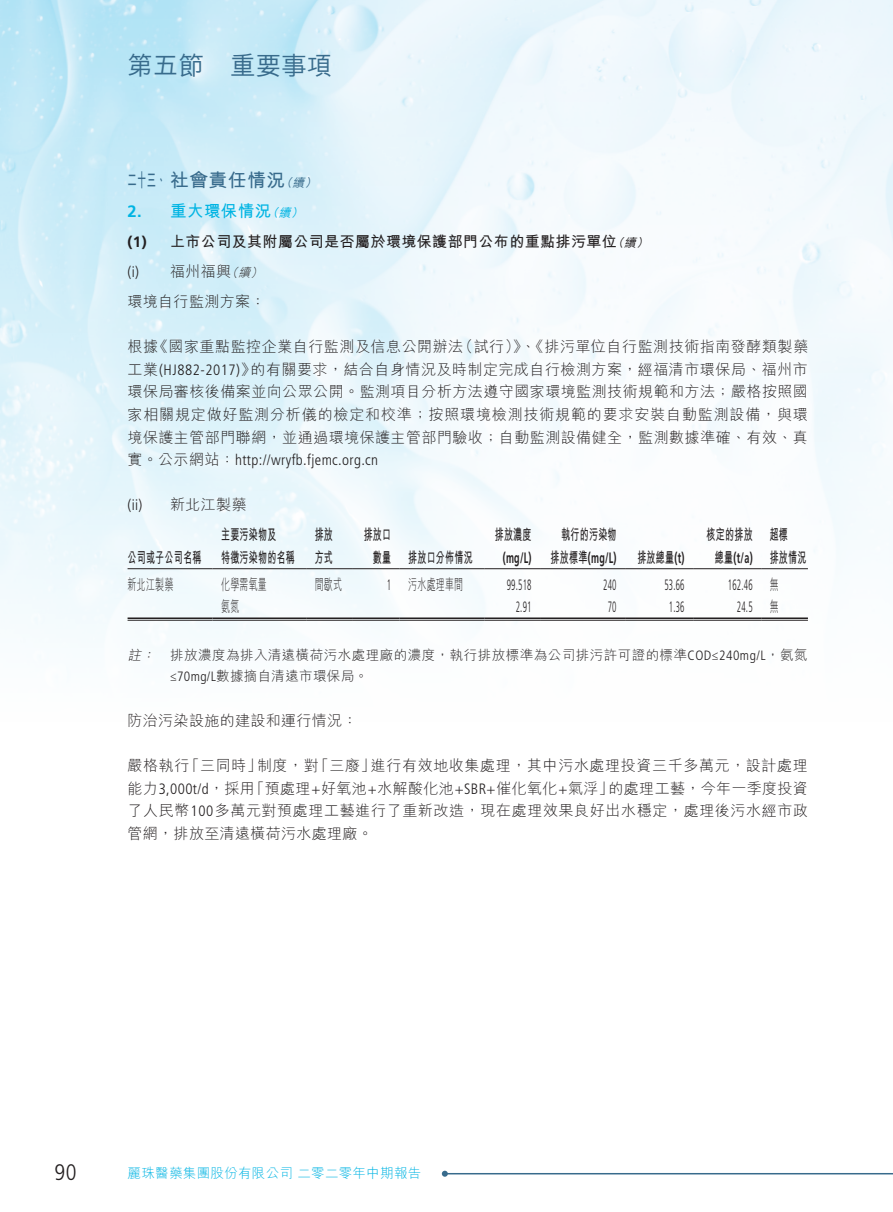
<style>
.page{position:relative;width:893px;height:1212px;background:#fff}
.page>*{position:absolute;margin:0;border:0;box-sizing:border-box;transform-origin:0 0}
.t1{font:500 25.5px "M Hei HK";letter-spacing:.005em;color:#386b8c}
.t2{font:300 condensed 22.5px "Frutiger LT Std";color:#231f20}
.t3{font:700 18.75px "M Hei HK";letter-spacing:.03em;color:#386b8c;scale:.5 1}
.t4{font:700 16.5px "M Hei HK";letter-spacing:.03em;color:#00b4e3}
.t5{font:300 15px/22.5px "M Hei HK";letter-spacing:.03em;color:#231f20;text-align:justify}
.t6{font:700 15px/22.5px "M Hei HK";letter-spacing:.03em;color:#231f20;scale:.6 1}
.t7{font:700 15px/30.2px "M Hei HK";letter-spacing:.03em;color:#231f20}
.t8{font:300 condensed 15px "Frutiger LT Std";letter-spacing:.025em;color:#231f20;scale:.6 1}
.t9{font:300 15px "M Hei HK";letter-spacing:.03em;color:#231f20;scale:.6 1}
.t10{font:700 15px/22.5px "Frutiger LT Std";color:#231f20;text-align:center;scale:.6 1}
.t11{font:300 condensed 15px "Frutiger LT Std";letter-spacing:.025em;color:#231f20}
.t12{font:300 13.5px/21px "M Hei HK";letter-spacing:.035em;color:#231f20}
.t13{font:300 13.5px "M Hei HK";letter-spacing:.025em;color:#00b4e3}
.s1{font-weight:500;font-style:italic;font-size:12px}
.s2{font-family:"Frutiger LT Std"}
.s3{font-family:"Frutiger LT Std";font-weight:300;font-stretch:condensed}
.s4{font-weight:300}
.s5{font-weight:300;font-style:italic;font-size:12px}
.s6{font-family:"Frutiger LT Std";font-stretch:condensed}
.s7{font-family:"M Hei HK"}
.s8{font-family:"M Hei HK";font-stretch:normal}
.s9{font-style:italic}
</style>
<div class="page">
<img style="left:0;top:0;width:893px;height:1175px">
<hr style="left:445px;top:1173px;width:448px;height:1px;background:#386b8c">
<svg style="left:442px;top:1171px;width:6px;height:6px"></svg>
<hr style="left:128px;top:568px;width:85px;height:1px;background:#231f20">
<hr style="left:213px;top:568px;width:93px;height:1px;background:#231f20">
<hr style="left:306px;top:568px;width:47px;height:1px;background:#231f20">
<hr style="left:353px;top:568px;width:47px;height:1px;background:#231f20">
<hr style="left:400px;top:568px;width:85px;height:1px;background:#231f20">
<hr style="left:485px;top:568px;width:55px;height:1px;background:#231f20">
<hr style="left:540px;top:568px;width:85px;height:1px;background:#231f20">
<hr style="left:625px;top:568px;width:68px;height:1px;background:#231f20">
<hr style="left:693px;top:568px;width:68px;height:1px;background:#231f20">
<hr style="left:761px;top:568px;width:47px;height:1px;background:#231f20">
<hr style="left:128px;top:617px;width:85px;height:2px;background:#231f20">
<hr style="left:128px;top:620px;width:85px;height:1px;background:#231f20">
<hr style="left:213px;top:617px;width:93px;height:2px;background:#231f20">
<hr style="left:213px;top:620px;width:93px;height:1px;background:#231f20">
<hr style="left:306px;top:617px;width:47px;height:2px;background:#231f20">
<hr style="left:306px;top:620px;width:47px;height:1px;background:#231f20">
<hr style="left:353px;top:617px;width:47px;height:2px;background:#231f20">
<hr style="left:353px;top:620px;width:47px;height:1px;background:#231f20">
<hr style="left:400px;top:617px;width:85px;height:2px;background:#231f20">
<hr style="left:400px;top:620px;width:85px;height:1px;background:#231f20">
<hr style="left:485px;top:617px;width:55px;height:2px;background:#231f20">
<hr style="left:485px;top:620px;width:55px;height:1px;background:#231f20">
<hr style="left:540px;top:617px;width:85px;height:2px;background:#231f20">
<hr style="left:540px;top:620px;width:85px;height:1px;background:#231f20">
<hr style="left:625px;top:617px;width:68px;height:2px;background:#231f20">
<hr style="left:625px;top:620px;width:68px;height:1px;background:#231f20">
<hr style="left:693px;top:617px;width:68px;height:2px;background:#231f20">
<hr style="left:693px;top:620px;width:68px;height:1px;background:#231f20">
<hr style="left:761px;top:617px;width:47px;height:2px;background:#231f20">
<hr style="left:761px;top:620px;width:47px;height:1px;background:#231f20">
<h1 class="t1" style="left:128px;top:47px;width:206px">第五節 重要事項</h1>
<p class="t3" style="left:128px;top:166px;width:387px">二十三、社會責任情況<span class="s1">（續）</span></p>
<p class="t4" style="left:128px;top:199px;width:180px"><span class="s2">2.</span> 重大環保情況<span class="s1">（續）</span></p>
<p class="t7" style="left:128px;top:225px;width:526px"><span class="s2">(1)</span> 上市公司及其附屬公司是否屬於環境保護部門公布的重點排污單位<span class="s1">（續）</span><span class="s3">(i)</span> <span class="s4">福州福興</span><span class="s5">（續）<br></span><span class="s4">環境自行監測方案：</span></p>
<p class="t5" style="left:128px;top:335px;width:682px">根據《國家重點監控企業自行監測及信息公開辦法（試行）》、《排污單位自行監測技術指南發酵類製藥工業<span class="s6">(HJ882-2017)</span>》的有關要求，結合自身情況及時制定完成自行檢測方案，經福清市環保局、福州市環保局審核後備案並向公眾公開。監測項目分析方法遵守國家環境監測技術規範和方法；嚴格按照國家相關規定做好監測分析儀的檢定和校準；按照環境檢測技術規範的要求安裝自動監測設備，與環境保護主管部門聯網，並通過環境保護主管部門驗收；自動監測設備健全，監測數據準確、有效、真實。公示網站：<span class="s6">http://wryfb.fjemc.org.cn</span></p>
<p class="t11" style="left:128px;top:496px;width:16px">(ii)</p>
<p class="t5" style="left:170px;top:493px;width:78px">新北江製藥</p>
<p class="t6" style="left:128px;top:545px;width:124px">公司或子公司名稱</p>
<p class="t6" style="left:707px;top:522px;width:78px;text-align:center">核定的排放總量<span class="s2">(t/a)</span></p>
<p class="t6" style="left:770px;top:522px;width:63px">超標<br>排放情況</p>
<p class="t6" style="left:221px;top:522px;width:124px">主要污染物及<br>特徵污染物的名稱</p>
<p class="t6" style="left:315px;top:522px;width:32px">排放方式</p>
<p class="t6" style="left:373px;top:522px;width:168px;text-indent:-9px">排放口<br>數量 排放口分佈情況</p>
<p class="t10" style="left:495px;top:524px;width:63px"><span class="s7">排放濃度</span>(mg/L)</p>
<p class="t6" style="left:551px;top:522px;width:112px;text-align:right">執行的污染物排放標準<span class="s2">(mg/L)</span></p>
<p class="t6" style="left:637px;top:545px;width:80px">排放總量<span class="s2">(t)</span></p>
<p class="t9" style="left:128px;top:576px;width:78px">新北江製藥</p>
<p class="t9" style="left:221px;top:576px;width:78px">化學需氧量</p>
<p class="t9" style="left:315px;top:576px;width:47px">間歇式</p>
<p class="t9" style="left:387px;top:576px;width:129px"><span class="s6">1</span> 污水處理車間</p>
<p class="t8" style="left:507px;top:576px;width:43px">99.518</p>
<p class="t8" style="left:603px;top:576px;width:24px">240</p>
<p class="t8" style="left:664px;top:576px;width:35px">53.66</p>
<p class="t8" style="left:728px;top:576px;width:86px">162.46 <span class="s8">無</span></p>
<p class="t9" style="left:221px;top:599px;width:32px">氨氮</p>
<p class="t8" style="left:516px;top:598px;width:28px">2.91</p>
<p class="t8" style="left:608px;top:598px;width:16px">70</p>
<p class="t8" style="left:669px;top:598px;width:28px">1.36</p>
<p class="t8" style="left:737px;top:598px;width:71px">24.5 <span class="s8">無</span></p>
<p class="t12" style="left:170px;top:644px;width:639px;text-indent:-43px"><span class="s9">註：</span> 排放濃度為排入清遠橫荷污水處理廠的濃度，執行排放標準為公司排污許可證的標準<span class="s6">COD≤240mg/L</span>，氨氮<span class="s6">≤70mg/L</span>數據摘自清遠市環保局。</p>
<p class="t5" style="left:128px;top:709px;width:232px">防治污染設施的建設和運行情況：</p>
<p class="t5" style="left:128px;top:754px;width:682px">嚴格執行「三同時」制度，對「三廢」進行有效地收集處理，其中污水處理投資三千多萬元，設計處理能力<span class="s6">3,000t/d</span>，採用「預處理<span class="s6">+</span>好氧池<span class="s6">+</span>水解酸化池<span class="s6">+SBR+</span>催化氧化<span class="s6">+</span>氣浮」的處理工藝，今年一季度投資了人民幣<span class="s6">100</span>多萬元對預處理工藝進行了重新改造，現在處理效果良好出水穩定，處理後污水經市政管網，排放至清遠橫荷污水處理廠。</p>
<p class="t2" style="left:55px;top:1159px;width:23px">90</p>
<p class="t13" style="left:128px;top:1166px;width:295px">麗珠醫藥集團股份有限公司二零二零年中期報告</p>
</div>
